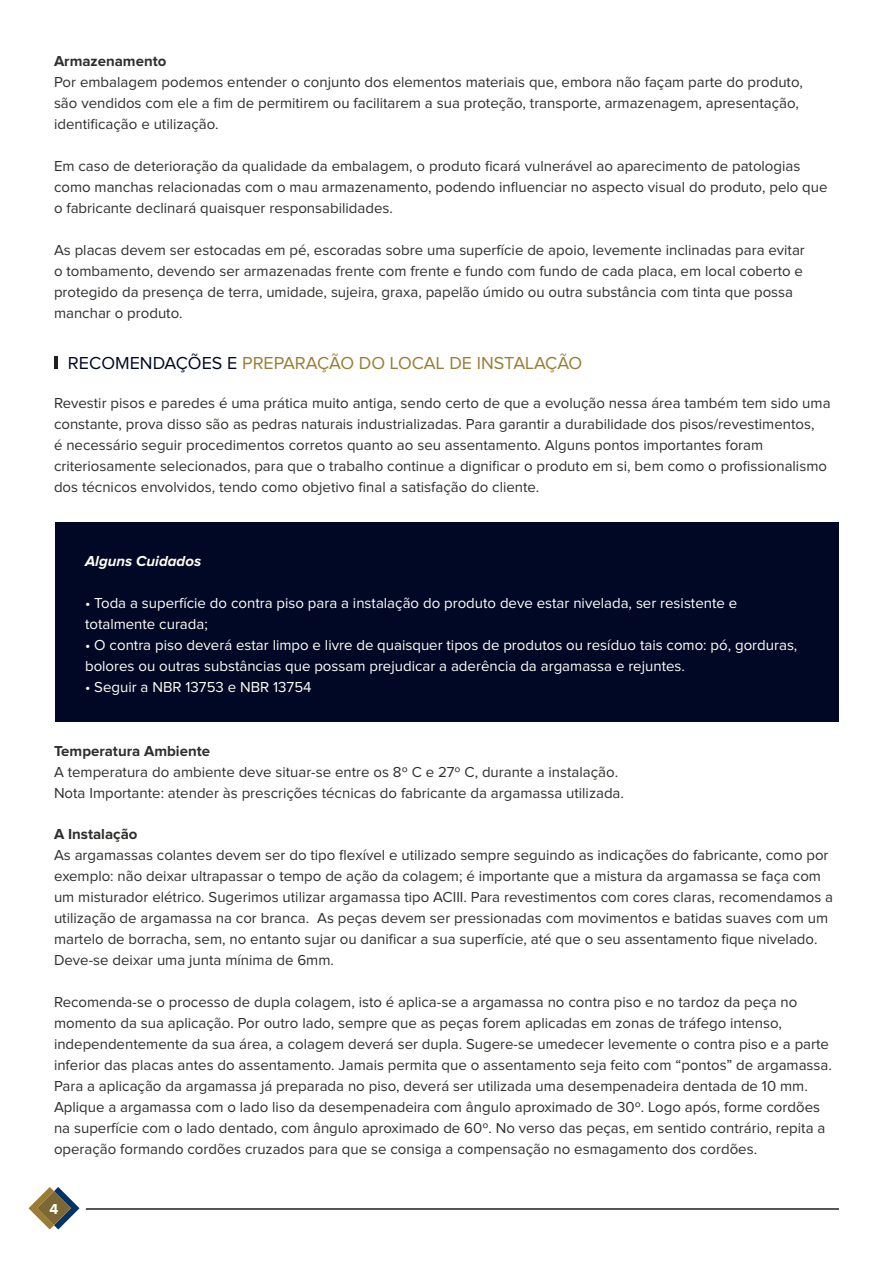
<style>
.page{position:relative;width:893px;height:1263px;background:#fff}
.page>*{position:absolute;margin:0;border:0;box-sizing:border-box;transform-origin:0 0}
.t1{font:18px "Proxima Nova";color:#9a7d33}
.t2{font:15px/21px "Proxima Nova";color:#302f2d}
.t3{font:15px/21px "Proxima Nova";color:#fffef4}
.t4{font:700 15px "Proxima Nova";color:#302f2d}
.t5{font:italic 700 15px "Proxima Nova";color:#fffef4}
.t6{font:700 15px "Proxima Nova";color:#fff}
.s1{color:#000825}
</style>
<div class="page">
<svg style="left:28px;top:1187px;width:52px;height:42px"></svg>
<hr style="left:86px;top:1208px;width:753px;height:2px;background:#231f20">
<div style="left:55px;top:522px;width:783px;height:200px;background:#000825"></div>
<svg style="left:54px;top:356px;width:3px;height:12px"></svg>
<p class="t4" style="left:54px;top:54px;width:114px">Armazenamento</p>
<p class="t2" style="left:54px;top:72px;width:750px">Por embalagem podemos entender o conjunto dos elementos materiais que, embora não façam parte do produto, são vendidos com ele a fim de permitirem ou facilitarem a sua proteção, transporte, armazenagem, apresentação, identificação e utilização.</p>
<p class="t2" style="left:54px;top:156px;width:775px">Em caso de deterioração da qualidade da embalagem, o produto ficará vulnerável ao aparecimento de patologias como manchas relacionadas com o mau armazenamento, podendo influenciar no aspecto visual do produto, pelo que o fabricante declinará quaisquer responsabilidades.</p>
<p class="t2" style="left:54px;top:240px;width:752px">As placas devem ser estocadas em pé, escoradas sobre uma superfície de apoio, levemente inclinadas para evitar o tombamento, devendo ser armazenadas frente com frente e fundo com fundo de cada placa, em local coberto e protegido da presença de terra, umidade, sujeira, graxa, papelão úmido ou outra substância com tinta que possa manchar o produto.</p>
<p class="t1" style="left:68px;top:355px;width:516px"><span class="s1">RECOMENDAÇÕES E</span> PREPARAÇÃO DO LOCAL DE INSTALAÇÃO</p>
<p class="t2" style="left:54px;top:393px;width:778px">Revestir pisos e paredes é uma prática muito antiga, sendo certo de que a evolução nessa área também tem sido uma constante, prova disso são as pedras naturais industrializadas. Para garantir a durabilidade dos pisos/revestimentos,<br>é necessário seguir procedimentos corretos quanto ao seu assentamento. Alguns pontos importantes foram criteriosamente selecionados, para que o trabalho continue a dignificar o produto em si, bem como o profissionalismo dos técnicos envolvidos, tendo como objetivo final a satisfação do cliente.</p>
<p class="t5" style="left:85px;top:554px;width:118px">Alguns Cuidados</p>
<p class="t3" style="left:85px;top:593px;width:654px">• Toda a superfície do contra piso para a instalação do produto deve estar nivelada, ser resistente e totalmente curada;</p>
<p class="t3" style="left:85px;top:635px;width:714px">• O contra piso deverá estar limpo e livre de quaisquer tipos de produtos ou resíduo tais como: pó, gorduras, bolores ou outras substâncias que possam prejudicar a aderência da argamassa e rejuntes.</p>
<p class="t3" style="left:85px;top:677px;width:228px">• Seguir a NBR 13753 e NBR 13754</p>
<p class="t4" style="left:54px;top:744px;width:158px">Temperatura Ambiente</p>
<p class="t2" style="left:54px;top:762px;width:571px">A temperatura do ambiente deve situar-se entre os 8º C e 27º C, durante a instalação.<br>Nota Importante: atender às prescrições técnicas do fabricante da argamassa utilizada.</p>
<p class="t4" style="left:54px;top:827px;width:85px">A Instalação</p>
<p class="t2" style="left:54px;top:845px;width:781px">As argamassas colantes devem ser do tipo flexível e utilizado sempre seguindo as indicações do fabricante, como por exemplo: não deixar ultrapassar o tempo de ação da colagem; é importante que a mistura da argamassa se faça com um misturador elétrico. Sugerimos utilizar argamassa tipo ACIII. Para revestimentos com cores claras, recomendamos a utilização de argamassa na cor branca. As peças devem ser pressionadas com movimentos e batidas suaves com um martelo de borracha, sem, no entanto sujar ou danificar a sua superfície, até que o seu assentamento fique nivelado.<br>Deve-se deixar uma junta mínima de 6mm.</p>
<p class="t2" style="left:54px;top:992px;width:779px">Recomenda-se o processo de dupla colagem, isto é aplica-se a argamassa no contra piso e no tardoz da peça no momento da sua aplicação. Por outro lado, sempre que as peças forem aplicadas em zonas de tráfego intenso, independentemente da sua área, a colagem deverá ser dupla. Sugere-se umedecer levemente o contra piso e a parte inferior das placas antes do assentamento. Jamais permita que o assentamento seja feito com “pontos” de argamassa.<br>Para a aplicação da argamassa já preparada no piso, deverá ser utilizada uma desempenadeira dentada de 10 mm.<br>Aplique a argamassa com o lado liso da desempenadeira com ângulo aproximado de 30º. Logo após, forme cordões na superfície com o lado dentado, com ângulo aproximado de 60º. No verso das peças, em sentido contrário, repita a operação formando cordões cruzados para que se consiga a compensação no esmagamento dos cordões.</p>
<p class="t6" style="left:50px;top:1202px;width:10px">4</p>
</div>
